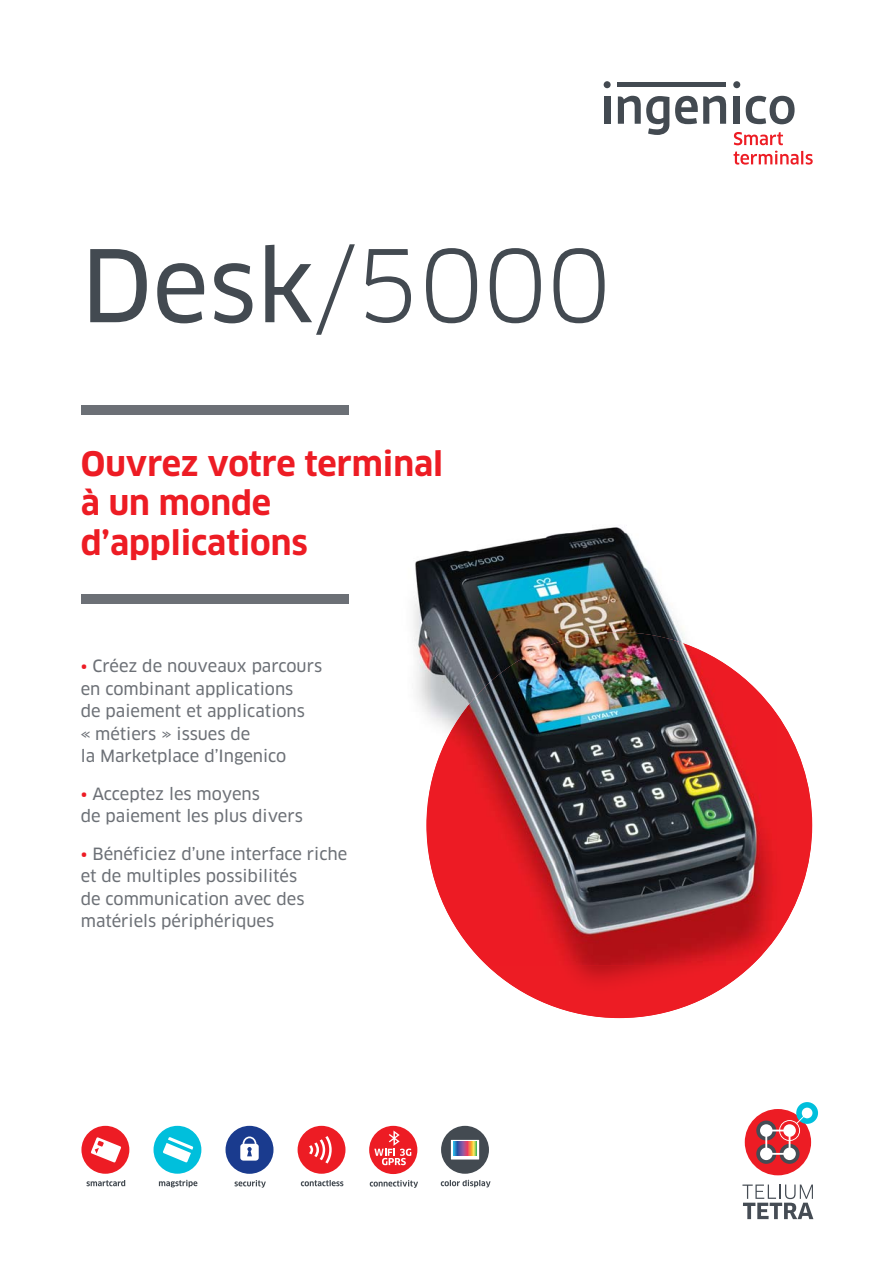
<style>
.page{position:relative;width:893px;height:1263px;background:#fff}
.page>*{position:absolute;margin:0;border:0;box-sizing:border-box;transform-origin:0 0}
.t1{font:97.5px "Clan";color:#434a51}
.t2{font:700 33px/39.6px "Clan";color:#ed1c24}
.t3{font:16.5px/22.5px "Clan News";color:#6c7076}
.s1{font-family:"Clan News"}
.s2{color:#ed1c24}
</style>
<div class="page">
<div style="left:604px;top:96px;width:6px;height:28px;background:#434a51"></div>
<div style="left:618px;top:82px;width:108px;height:5px;background:#434a51"></div>
<div style="left:734px;top:96px;width:6px;height:28px;background:#434a51"></div>
<svg style="left:746px;top:96px;width:49px;height:28px"></svg>
<div style="left:604px;top:81px;width:7px;height:7px;background:#434a51;border-radius:50%"></div>
<div style="left:733px;top:81px;width:7px;height:7px;background:#434a51;border-radius:50%"></div>
<svg style="left:618px;top:96px;width:51px;height:39px"></svg>
<svg style="left:675px;top:96px;width:51px;height:28px"></svg>
<svg style="left:734px;top:132px;width:49px;height:13px"></svg>
<svg style="left:733px;top:151px;width:80px;height:14px"></svg>
<div style="left:81px;top:405px;width:268px;height:10px;background:#6c7076"></div>
<div style="left:81px;top:594px;width:268px;height:10px;background:#6c7076"></div>
<div style="left:81px;top:1126px;width:48px;height:48px;background:#ed1c24;border-radius:50%"></div>
<svg style="left:91px;top:1137px;width:30px;height:25px"></svg>
<svg style="left:87px;top:1180px;width:38px;height:6px"></svg>
<div style="left:154px;top:1126px;width:47px;height:48px;background:#00bfdc;border-radius:50%"></div>
<svg style="left:163px;top:1137px;width:30px;height:25px"></svg>
<svg style="left:159px;top:1180px;width:38px;height:7px"></svg>
<div style="left:226px;top:1126px;width:47px;height:48px;background:#1a3b8e;border-radius:50%"></div>
<svg style="left:240px;top:1136px;width:19px;height:24px"></svg>
<svg style="left:235px;top:1180px;width:31px;height:8px"></svg>
<div style="left:298px;top:1126px;width:47px;height:48px;background:#ed1c24;border-radius:50%"></div>
<svg style="left:309px;top:1136px;width:23px;height:27px"></svg>
<svg style="left:301px;top:1180px;width:42px;height:6px"></svg>
<svg style="left:441px;top:1180px;width:50px;height:7px"></svg>
<div style="left:441px;top:1126px;width:48px;height:48px;background:#434a51;border-radius:50%"></div>
<div style="left:451px;top:1140px;width:28px;height:19px;background:linear-gradient(to right,#fff,#fff)"></div>
<svg style="left:453px;top:1142px;width:24px;height:14px"></svg>
<div style="left:369px;top:1126px;width:48px;height:48px;background:#ed1c24;border-radius:50%"></div>
<svg style="left:370px;top:1180px;width:48px;height:8px"></svg>
<svg style="left:374px;top:1130px;width:37px;height:35px"></svg>
<div style="left:745px;top:1109px;width:66px;height:66px;background:#ed1c24;border-radius:50%"></div>
<svg style="left:756px;top:1144px;width:20px;height:20px"></svg>
<svg style="left:780px;top:1144px;width:20px;height:20px"></svg>
<svg style="left:796px;top:1102px;width:22px;height:22px"></svg>
<svg style="left:756px;top:1120px;width:20px;height:20px"></svg>
<svg style="left:760px;top:1107px;width:52px;height:53px"></svg>
<svg style="left:742px;top:1184px;width:71px;height:35px"></svg>
<img style="left:776px;top:713px;width:36px;height:224px">
<img style="left:487px;top:965px;width:265px;height:53px">
<img style="left:413px;top:527px;width:267px;height:185px">
<img style="left:426px;top:632px;width:350px;height:333px">
<h1 class="t1" style="left:81px;top:244px;width:532px"><span class="s1">Desk</span>/5000</h1>
<h2 class="t2" style="left:81px;top:446px;width:364px">Ouvrez votre terminal à un monde d’applications</h2>
<p class="t3" style="left:81px;top:656px;width:243px"><span class="s2">•</span> Créez de nouveaux parcours en combinant applications<br>de paiement et applications<br>« métiers » issues de<br>la Marketplace d’Ingenico</p>
<p class="t3" style="left:81px;top:783px;width:224px"><span class="s2">•</span> Acceptez les moyens<br>de paiement les plus divers</p>
<p class="t3" style="left:81px;top:843px;width:268px"><span class="s2">•</span> Bénéficiez d’une interface riche et de multiples possibilités<br>de communication avec des matériels périphériques</p>
</div>
